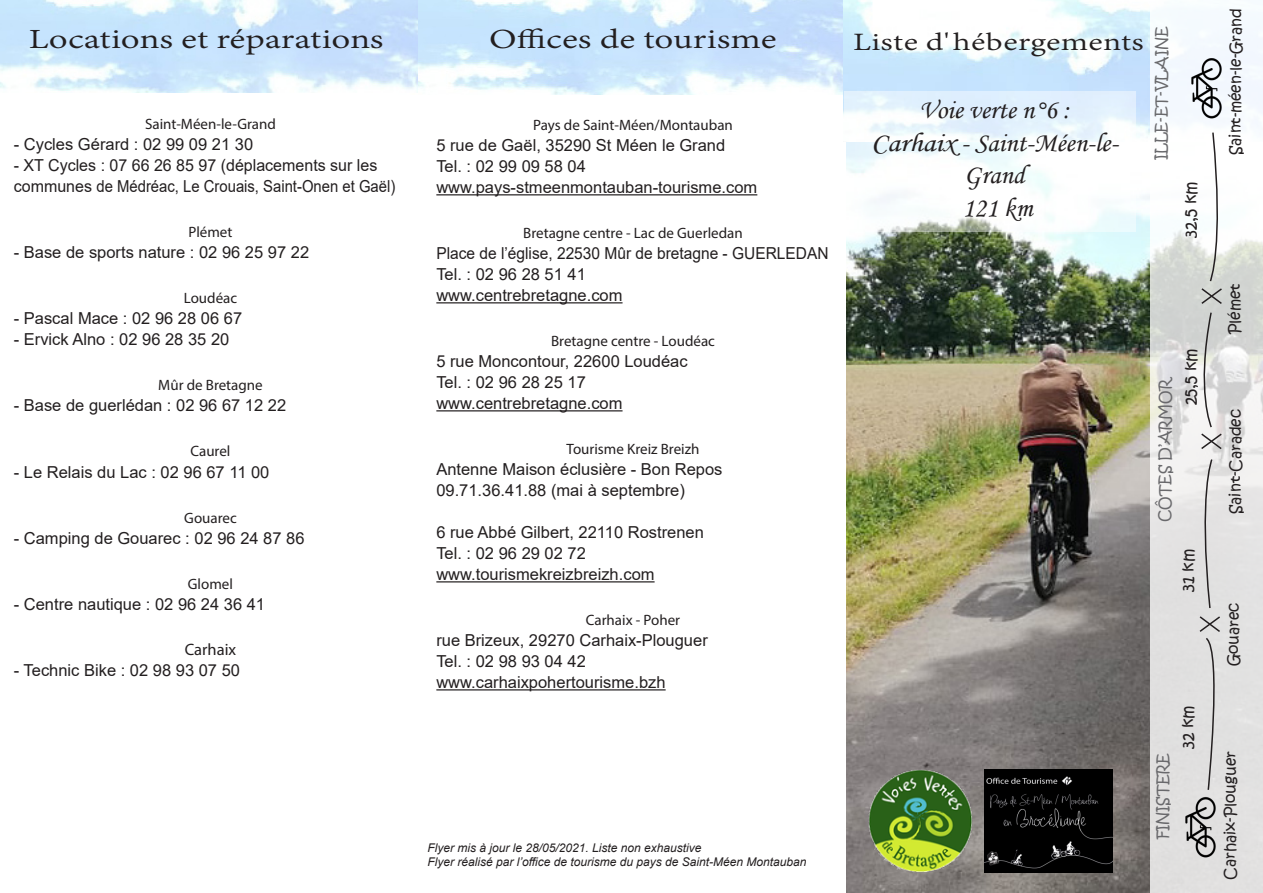
<style>
.page{position:relative;width:1263px;height:893px;background:#fff}
.page>*{position:absolute;margin:0;border:0;box-sizing:border-box;transform-origin:0 0}
.t1{font:30px "Adobe Devanagari";color:#231f20;scale:1.33 1}
.t2{font:27px/32.4px "Monotype Corsiva";color:#231f20;text-align:center;scale:1.13 1}
.t3{font:27px "Adobe Devanagari";letter-spacing:.01em;color:#231f20;scale:1.33 1}
.t4{font:27px "Monotype Corsiva";color:#231f20}
.t5{font:16.5px/21px "Arial";color:#231f20}
.t6{font:16.5px "Arial";color:#231f20;scale:.94 1}
.t7{font:16.5px "Kristen ITC";letter-spacing:-.005em;color:#231f20}
.t8{font:16.5px "Myriad Pro";color:#231f20}
.t9{font:15px "Myriad Pro";color:#231f20}
.t10{font:15px "Kristen ITC";letter-spacing:-.005em;color:#231f20}
.t11{font:15px "Kristen ITC";letter-spacing:-.005em;color:#69696c}
.t12{font:italic 12px "Arial";color:#231f20}
</style>
<div class="page">
<img style="left:846px;top:195px;width:305px;height:698px">
<img style="left:417px;top:0;width:426px;height:95px">
<img style="left:843px;top:0;width:308px;height:137px">
<svg style="left:1151px;top:10px;width:112px;height:883px;fill:#e2e2e2"></svg>
<img style="left:1185px;top:797px;width:31px;height:63px">
<img style="left:1191px;top:58px;width:30px;height:63px">
<svg style="left:845px;top:91px;width:291px;height:141px"></svg>
<img style="left:868px;top:769px;width:103px;height:102px">
<img style="left:984px;top:769px;width:128px;height:103px">
<svg style="left:1200px;top:131px;width:24px;height:174px"></svg>
<hr style="left:436px;top:194px;width:321px;height:1px;background:#231f20">
<hr style="left:436px;top:302px;width:186px;height:1px;background:#231f20">
<hr style="left:436px;top:410px;width:186px;height:1px;background:#231f20">
<hr style="left:436px;top:581px;width:219px;height:1px;background:#231f20">
<hr style="left:436px;top:689px;width:230px;height:1px;background:#231f20">
<img style="left:1px;top:0;width:416px;height:92px">
<svg style="left:1196px;top:311px;width:27px;height:140px"></svg>
<svg style="left:1198px;top:458px;width:24px;height:333px;background:#d5d4d4"></svg>
<p class="t1" style="left:29px;top:22px;width:268px">Locations et réparations</p>
<p class="t9" style="left:145px;top:115px;width:132px">Saint-Méen-le-Grand</p>
<p class="t5" style="left:14px;top:134px;width:241px">- Cycles Gérard : 02 99 09 21 30</p>
<p class="t5" style="left:14px;top:155px;width:383px">- XT Cycles : 07 66 26 85 97 (déplacements sur les communes de Médréac, Le Crouais, Saint-Onen et Gaël)</p>
<p class="t9" style="left:188px;top:223px;width:45px">Plémet</p>
<p class="t5" style="left:14px;top:242px;width:297px">- Base de sports nature : 02 96 25 97 22</p>
<p class="t9" style="left:184px;top:289px;width:55px">Loudéac</p>
<p class="t5" style="left:14px;top:308px;width:230px">- Pascal Mace : 02 96 28 06 67</p>
<p class="t5" style="left:14px;top:329px;width:217px">- Ervick Alno : 02 96 28 35 20</p>
<p class="t9" style="left:158px;top:376px;width:106px">Mûr de Bretagne</p>
<p class="t5" style="left:14px;top:395px;width:274px">- Base de guerlédan : 02 96 67 12 22</p>
<p class="t9" style="left:191px;top:442px;width:41px">Caurel</p>
<p class="t5" style="left:14px;top:461px;width:257px">- Le Relais du Lac : 02 96 67 11 00</p>
<p class="t9" style="left:184px;top:509px;width:54px">Gouarec</p>
<p class="t5" style="left:14px;top:527px;width:292px">- Camping de Gouarec : 02 96 24 87 86</p>
<p class="t9" style="left:188px;top:575px;width:47px">Glomel</p>
<p class="t5" style="left:14px;top:593px;width:253px">- Centre nautique : 02 96 24 36 41</p>
<p class="t8" style="left:185px;top:639px;width:53px">Carhaix</p>
<p class="t5" style="left:14px;top:659px;width:228px">- Technic Bike : 02 98 93 07 50</p>
<p class="t1" style="left:489px;top:22px;width:218px">Offices de tourisme</p>
<p class="t9" style="left:533px;top:116px;width:201px">Pays de Saint-Méen/Montauban</p>
<p class="t5" style="left:436px;top:135px;width:290px">5 rue de Gaël, 35290 St Méen le Grand</p>
<p class="t5" style="left:436px;top:156px;width:151px">Tel. : 02 99 09 58 04</p>
<p class="t5" style="left:436px;top:177px;width:322px">www.pays-stmeenmontauban-tourisme.com</p>
<p class="t9" style="left:523px;top:224px;width:221px">Bretagne centre - Lac de Guerledan</p>
<p class="t6" style="left:436px;top:242px;width:419px">Place de l’église, 22530 Mûr de bretagne - GUERLEDAN</p>
<p class="t5" style="left:436px;top:264px;width:151px">Tel. : 02 96 28 51 41</p>
<p class="t5" style="left:436px;top:285px;width:188px">www.centrebretagne.com</p>
<p class="t9" style="left:551px;top:332px;width:165px">Bretagne centre - Loudéac</p>
<p class="t5" style="left:436px;top:351px;width:253px">5 rue Moncontour, 22600 Loudéac</p>
<p class="t5" style="left:436px;top:372px;width:151px">Tel. : 02 96 28 25 17</p>
<p class="t5" style="left:436px;top:393px;width:188px">www.centrebretagne.com</p>
<p class="t9" style="left:567px;top:440px;width:134px">Tourisme Kreiz Breizh</p>
<p class="t5" style="left:436px;top:459px;width:288px">Antenne Maison éclusière - Bon Repos</p>
<p class="t5" style="left:436px;top:480px;width:250px">09.71.36.41.88 (mai à septembre)</p>
<p class="t5" style="left:436px;top:522px;width:269px">6 rue Abbé Gilbert, 22110 Rostrenen</p>
<p class="t5" style="left:436px;top:543px;width:151px">Tel. : 02 96 29 02 72</p>
<p class="t5" style="left:436px;top:564px;width:220px">www.tourismekreizbreizh.com</p>
<p class="t9" style="left:586px;top:611px;width:96px">Carhaix - Poher</p>
<p class="t5" style="left:436px;top:630px;width:273px">rue Brizeux, 29270 Carhaix-Plouguer</p>
<p class="t5" style="left:436px;top:651px;width:151px">Tel. : 02 98 93 04 42</p>
<p class="t5" style="left:436px;top:672px;width:231px">www.carhaixpohertourisme.bzh</p>
<p class="t12" style="left:427px;top:840px;width:276px">Flyer mis à jour le 28/05/2021. Liste non exhaustive</p>
<p class="t12" style="left:427px;top:854px;width:381px">Flyer réalisé par l’office de tourisme du pays de Saint-Méen Montauban</p>
<p class="t3" style="left:853px;top:27px;width:220px">Liste d'hébergements</p>
<p class="t4" style="left:919px;top:94px;width:152px">Voie verte n°6 :</p>
<p class="t2" style="left:871px;top:126px;width:221px">Carhaix - Saint-Méen-le-<br>Grand</p>
<p class="t4" style="left:962px;top:191px;width:72px">121 km</p>
<p class="t11" style="left:1151px;top:160px;width:135px;rotate:-90deg">ILLE-ET-VLAINE</p>
<p class="t7" style="left:1180px;top:238px;width:58px;rotate:-90deg">32,5 km</p>
<p class="t11" style="left:1155px;top:522px;width:148px;rotate:-90deg">CÔTES D’ARMOR</p>
<p class="t7" style="left:1180px;top:405px;width:59px;rotate:-90deg">25,5 km</p>
<p class="t7" style="left:1177px;top:592px;width:45px;rotate:-90deg">31 km</p>
<p class="t11" style="left:1152px;top:839px;width:88px;rotate:-90deg">FINISTERE</p>
<p class="t7" style="left:1177px;top:749px;width:45px;rotate:-90deg">32 km</p>
<p class="t10" style="left:1226px;top:155px;width:149px;rotate:-90deg">Saint-méen-le-Grand</p>
<p class="t10" style="left:1225px;top:334px;width:52px;rotate:-90deg">Plémet</p>
<p class="t10" style="left:1225px;top:514px;width:107px;rotate:-90deg">Saint-Caradec</p>
<p class="t10" style="left:1223px;top:666px;width:65px;rotate:-90deg">Gouarec</p>
<p class="t10" style="left:1220px;top:880px;width:130px;rotate:-90deg">Carhaix-Plouguer</p>
</div>
